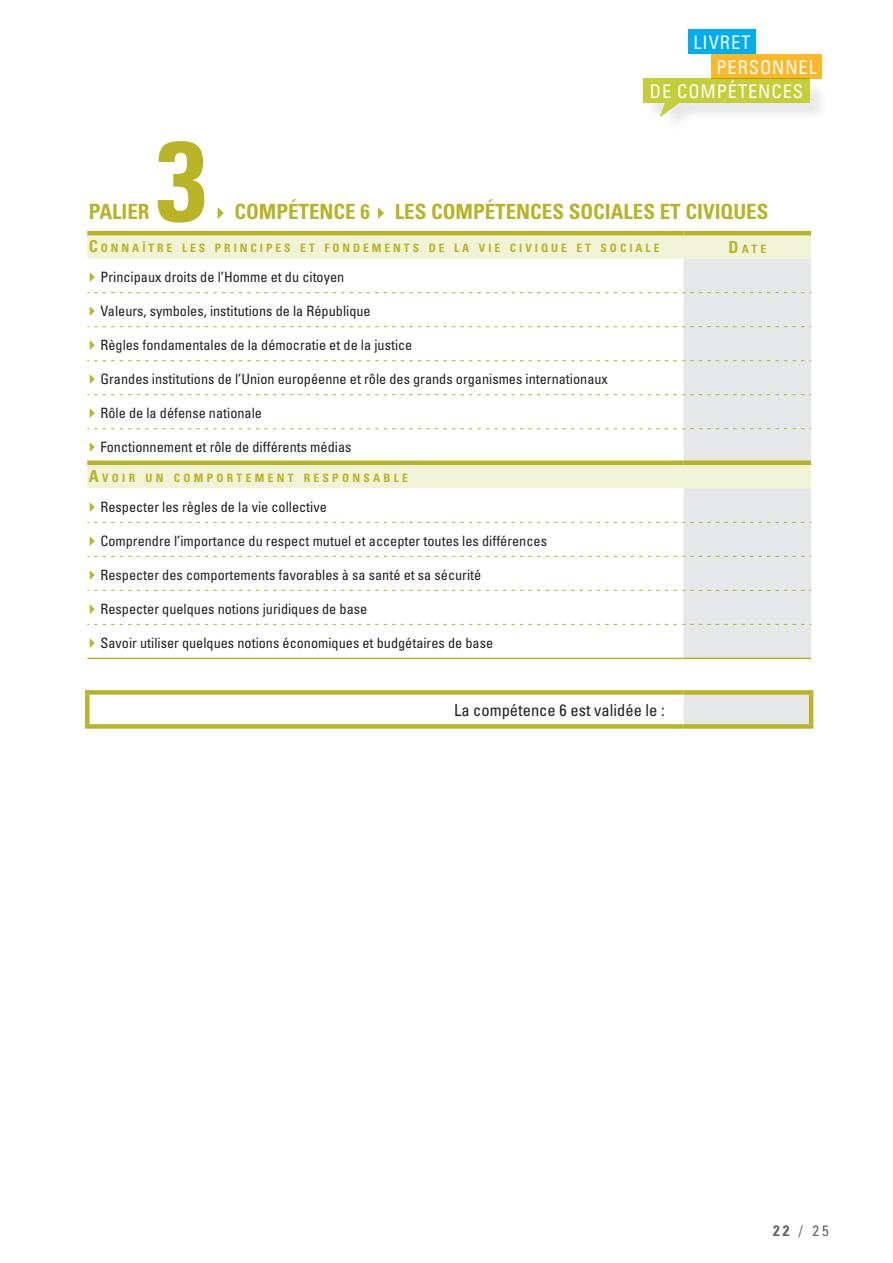
<style>
.page{position:relative;width:893px;height:1263px;background:#fff}
.page>*{position:absolute;margin:0;border:0;box-sizing:border-box;transform-origin:0 0}
.t1{font:700 condensed 113.85px "Univers";color:#b8b425}
.t2{font:700 condensed 21px "Univers";color:#b8b425}
.t3{font:condensed 18.75px "Univers";letter-spacing:.05em;color:#fff}
.t4{font:condensed 16.5px "Univers";color:#231f20}
.t5{font:condensed 15px "Univers";color:#636366}
.t6{font:condensed 14.25px "Univers";color:#231f20}
.t7{font:700 condensed 11.55px "Univers";letter-spacing:.255em;color:#b8b425}
.t8{font:700 condensed 11.55px "Univers";letter-spacing:.285em;color:#b8b425}
.s1{font-size:16.5px}
.s2{font-weight:700}
</style>
<div class="page">
<div style="left:688px;top:30px;width:67px;height:24px;background:#00aeef"></div>
<div style="left:711px;top:54px;width:111px;height:24px;background:#fcb828"></div>
<div style="left:645px;top:81px;width:183px;height:41px;background:#f3f3f3"></div>
<div style="left:643px;top:78px;width:167px;height:25px;background:#c4ce38"></div>
<div style="left:662px;top:105px;width:34px;height:30px;background:#231f20;opacity:.1"></div>
<svg style="left:660px;top:103px;width:20px;height:14px"></svg>
<svg style="left:87px;top:230px;width:724px;height:494px"></svg>
<svg style="left:87px;top:235px;width:724px;height:253px"></svg>
<svg style="left:684px;top:259px;width:127px;height:465px;background:#e8e9e8"></svg>
<hr style="left:87px;top:231px;width:597px;height:4px;background:#b8b425">
<div style="left:87px;top:460px;width:597px;height:5px;background:#b8b425"></div>
<div style="left:684px;top:460px;width:127px;height:5px;background:#b8b425"></div>
<hr style="left:87px;top:658px;width:597px;height:1px;background:#b8b425">
<hr style="left:684px;top:658px;width:127px;height:1px;background:#b8b425">
<div style="left:85px;top:690px;width:599px;height:5px;background:#b8b425"></div>
<div style="left:85px;top:695px;width:5px;height:29px;background:#b8b425"></div>
<div style="left:684px;top:690px;width:129px;height:5px;background:#b8b425"></div>
<hr style="left:809px;top:695px;width:4px;height:29px;background:#b8b425">
<div style="left:85px;top:724px;width:599px;height:5px;background:#b8b425"></div>
<div style="left:684px;top:724px;width:129px;height:5px;background:#b8b425"></div>
<hr style="left:684px;top:231px;width:127px;height:4px;background:#b8b425">
<svg style="left:87px;top:624px;width:724px;height:1px"></svg>
<svg style="left:87px;top:590px;width:724px;height:1px"></svg>
<svg style="left:87px;top:522px;width:724px;height:1px"></svg>
<svg style="left:87px;top:556px;width:724px;height:1px"></svg>
<svg style="left:87px;top:428px;width:724px;height:1px"></svg>
<svg style="left:87px;top:394px;width:724px;height:1px"></svg>
<svg style="left:87px;top:360px;width:724px;height:1px"></svg>
<svg style="left:87px;top:292px;width:724px;height:1px"></svg>
<svg style="left:87px;top:326px;width:724px;height:1px"></svg>
<svg style="left:90px;top:272px;width:5px;height:10px"></svg>
<svg style="left:90px;top:306px;width:5px;height:10px"></svg>
<svg style="left:90px;top:340px;width:5px;height:10px"></svg>
<svg style="left:90px;top:374px;width:5px;height:10px"></svg>
<svg style="left:90px;top:408px;width:5px;height:10px"></svg>
<svg style="left:90px;top:442px;width:5px;height:10px"></svg>
<svg style="left:90px;top:502px;width:5px;height:10px"></svg>
<svg style="left:90px;top:536px;width:5px;height:10px"></svg>
<svg style="left:90px;top:570px;width:5px;height:10px"></svg>
<svg style="left:90px;top:604px;width:5px;height:10px"></svg>
<svg style="left:90px;top:638px;width:5px;height:10px"></svg>
<h3 class="t3" style="left:693px;top:31px;width:58px">LIVRET</h3>
<h3 class="t3" style="left:716px;top:55px;width:102px">PERSONNEL</h3>
<h3 class="t3" style="left:650px;top:80px;width:155px">DE COMPÉTENCES</h3>
<h1 class="t1" style="left:156px;top:111px;width:52px">3</h1>
<h2 class="t2" style="left:89px;top:199px;width:62px">PALIER</h2>
<h2 class="t2" style="left:234px;top:199px;width:535px">COMPÉTENCE 6 LES COMPÉTENCES SOCIALES ET CIVIQUES</h2>
<p class="t7" style="left:89px;top:241px;width:572px"><span class="s1">C</span> ONNAÎTRE LES PRINCIPES ET FONDEMENTS DE LA VIE CIVIQUE ET SOCIALE</p>
<p class="t7" style="left:728px;top:242px;width:39px"><span class="s1">D</span>ATE</p>
<p class="t6" style="left:101px;top:268px;width:245px">Principaux droits de l’Homme et du citoyen</p>
<p class="t6" style="left:101px;top:302px;width:272px">Valeurs, symboles, institutions de la République</p>
<p class="t6" style="left:101px;top:336px;width:313px">Règles fondamentales de la démocratie et de la justice</p>
<p class="t6" style="left:101px;top:370px;width:509px">Grandes institutions de l’Union européenne et rôle des grands organismes internationaux</p>
<p class="t6" style="left:101px;top:404px;width:163px">Rôle de la défense nationale</p>
<p class="t6" style="left:101px;top:438px;width:252px">Fonctionnement et rôle de différents médias</p>
<p class="t8" style="left:89px;top:471px;width:321px"><span class="s1">A</span>VOIR UN COMPORTEMENT RESPONSABLE</p>
<p class="t6" style="left:101px;top:497px;width:228px">Respecter les règles de la vie collective</p>
<p class="t6" style="left:101px;top:531px;width:448px">Comprendre l’importance du respect mutuel et accepter toutes les différences</p>
<p class="t6" style="left:101px;top:565px;width:382px">Respecter des comportements favorables à sa santé et sa sécurité</p>
<p class="t6" style="left:101px;top:599px;width:268px">Respecter quelques notions juridiques de base</p>
<p class="t6" style="left:101px;top:633px;width:394px">Savoir utiliser quelques notions économiques et budgétaires de base</p>
<p class="t4" style="left:454px;top:700px;width:212px">La compétence 6 est validée le :</p>
<p class="t5" style="left:773px;top:1221px;width:57px"><span class="s2">22</span> / 25</p>
</div>
